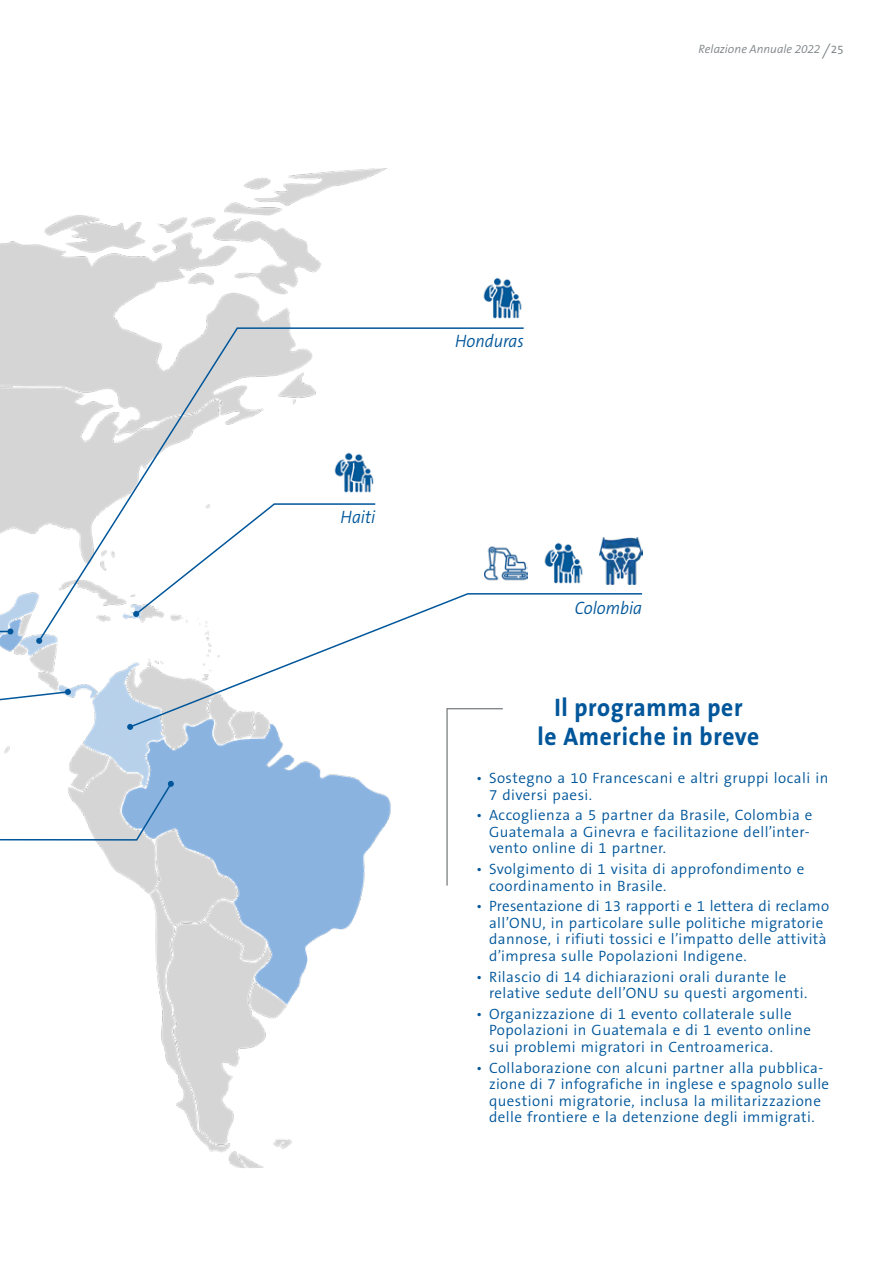
<style>
.page{position:relative;width:893px;height:1263px;background:#fff}
.page>*{position:absolute;margin:0;border:0;box-sizing:border-box;transform-origin:0 0}
.fi_17_subhead_neu{font:700 25.5px/28.5px "The Sans Office";letter-spacing:.03em;color:#00569a;text-align:center;scale:.92 1}
.fi_17_fließtext_neu{font:italic 300 18px "The Sans B W4";color:#00569a;scale:.92 1}
.t1{font:300 15px/16.5px "The Sans B W4";letter-spacing:.03em;color:#00569a}
.t2{font:italic 300 12px "The Sans B W4";color:#7d8386}
.s1{font-size:16.5px}
.s2{font-family:"The Sans Office";font-weight:400;font-style:normal}
</style>
<div class="page">
<img style="left:0;top:168px;width:448px;height:1000px">
<hr style="left:446px;top:708px;width:2px;height:177px;background:#676c6e">
<svg style="left:0;top:781px;width:174px;height:60px"></svg>
<svg style="left:0;top:386px;width:13px;height:248px"></svg>
<svg style="left:0;top:689px;width:71px;height:31px"></svg>
<svg style="left:128px;top:593px;width:515px;height:136px"></svg>
<svg style="left:127px;top:724px;width:6px;height:6px"></svg>
<svg style="left:37px;top:327px;width:488px;height:316px"></svg>
<svg style="left:36px;top:638px;width:6px;height:6px"></svg>
<svg style="left:133px;top:503px;width:244px;height:114px"></svg>
<img style="left:485px;top:542px;width:42px;height:42px">
<img style="left:544px;top:542px;width:39px;height:42px">
<img style="left:333px;top:451px;width:42px;height:43px">
<img style="left:600px;top:537px;width:42px;height:47px">
<img style="left:483px;top:277px;width:39px;height:42px">
<p class="t2" style="left:698px;top:42px;width:147px">Relazione Annuale 2022 <span class="s1">/</span> <span class="s2">25</span></p>
<p class="fi_17_fließtext_neu" style="left:341px;top:506px;width:39px">Haiti</p>
<p class="fi_17_fließtext_neu" style="left:455px;top:330px;width:76px">Honduras</p>
<p class="fi_17_fließtext_neu" style="left:575px;top:597px;width:75px">Colombia</p>
<p class="fi_17_subhead_neu" style="left:538px;top:693px;width:243px">Il programma per<br>le Americhe in breve</p>
<p class="t1" style="left:489px;top:770px;width:341px;text-indent:-13px">• Sostegno a 10 Francescani e altri gruppi locali in<br>7 diversi paesi.</p>
<p class="t1" style="left:489px;top:807px;width:325px;text-indent:-13px">• Accoglienza a 5 partner da Brasile, Colombia e<br>Guatemala a Ginevra e facilitazione dell’inter&shy;vento online di 1 partner.</p>
<p class="t1" style="left:489px;top:861px;width:317px;text-indent:-13px">• Svolgimento di 1 visita di approfondimento e coordinamento in Brasile.</p>
<p class="t1" style="left:489px;top:898px;width:342px;text-indent:-13px">• Presentazione di 13 rapporti e 1 lettera di reclamo all’ONU, in particolare sulle politiche migratorie dannose, i rifiuti tossici e l’impatto delle attività d’impresa sulle Popolazioni Indigene.</p>
<p class="t1" style="left:489px;top:968px;width:320px;text-indent:-13px">• Rilascio di 14 dichiarazioni orali durante le relative sedute dell’ONU su questi argomenti.</p>
<p class="t1" style="left:489px;top:1006px;width:324px;text-indent:-13px">• Organizzazione di 1 evento collaterale sulle<br>Popolazioni in Guatemala e di 1 evento online sui problemi migratori in Centroamerica.</p>
<p class="t1" style="left:489px;top:1059px;width:342px;text-indent:-13px">• Collaborazione con alcuni partner alla pubblica&shy;zione di 7 infografiche in inglese e spagnolo sulle questioni migratorie, inclusa la militarizzazione delle frontiere e la detenzione degli immigrati.</p>
</div>
